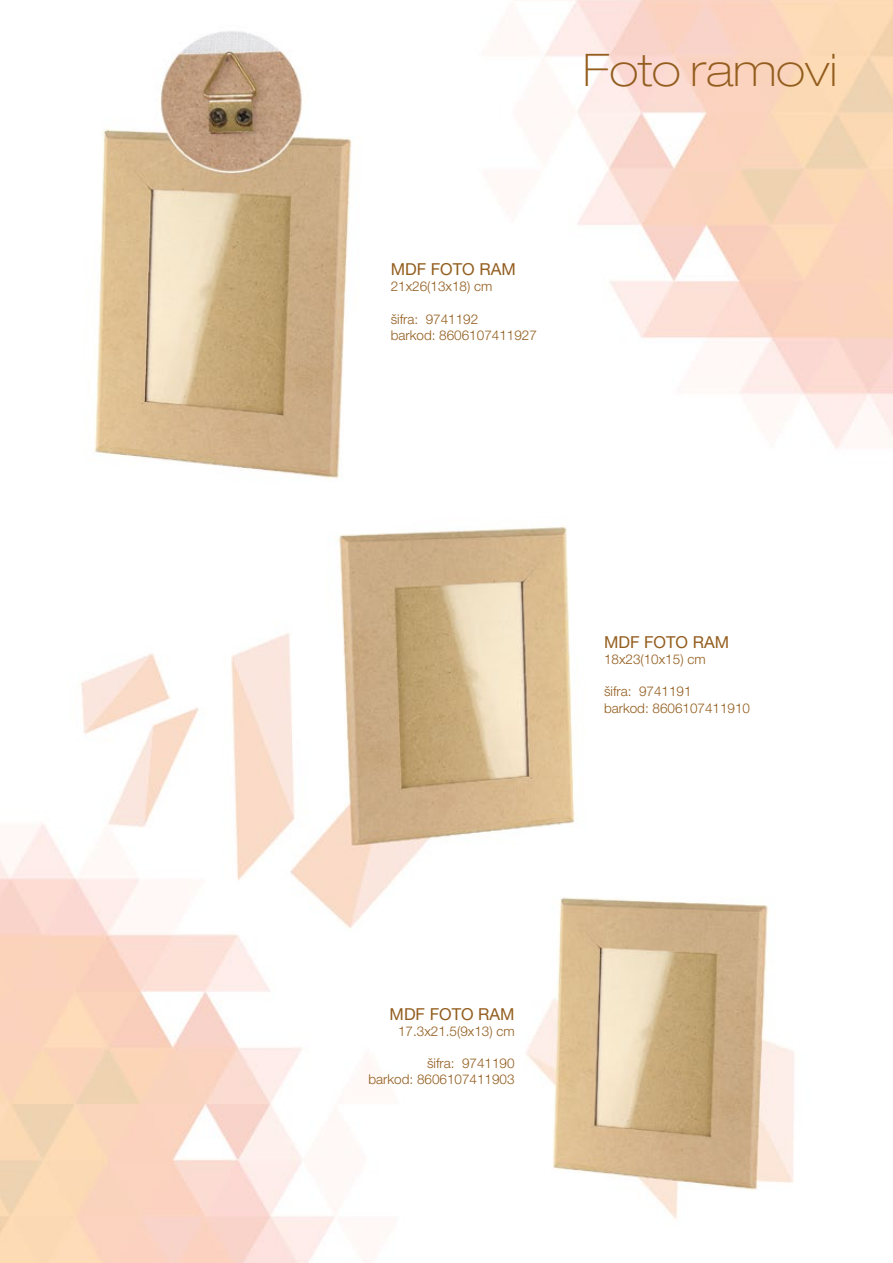
<style>
.page{position:relative;width:893px;height:1263px;background:#fff}
.page>*{position:absolute;margin:0;border:0;box-sizing:border-box;transform-origin:0 0}
.t1{font:100 expanded 45px "Helvetica Neue LT Pro";color:#935d1e}
.t2{font:16.5px "Helvetica Neue LT Pro";color:#935d1e}
.t3{font:300 13.5px/16.2px "Helvetica Neue LT Pro";color:#935d1e}
</style>
<div class="page">
<img style="left:0;top:0;width:893px;height:1263px">
<h1 class="t1" style="left:583px;top:43px;width:256px">Foto ramovi</h1>
<p class="t2" style="left:391px;top:260px;width:127px">MDF FOTO RAM</p>
<p class="t3" style="left:391px;top:278px;width:103px">21x26(13x18) cm</p>
<p class="t3" style="left:391px;top:311px;width:148px">šifra: 9741192<br>barkod: 8606107411927</p>
<p class="t2" style="left:604px;top:632px;width:127px">MDF FOTO RAM</p>
<p class="t3" style="left:604px;top:651px;width:103px">18x23(10x15) cm</p>
<p class="t3" style="left:604px;top:683px;width:148px">šifra: 9741191<br>barkod: 8606107411910</p>
<p class="t2" style="left:390px;top:1004px;width:127px">MDF FOTO RAM</p>
<p class="t3" style="left:398px;top:1022px;width:118px">17.3x21.5(9x13) cm</p>
<p class="t3" style="left:369px;top:1055px;width:148px;text-align:right">šifra: 9741190<br>barkod: 8606107411903</p>
</div>
